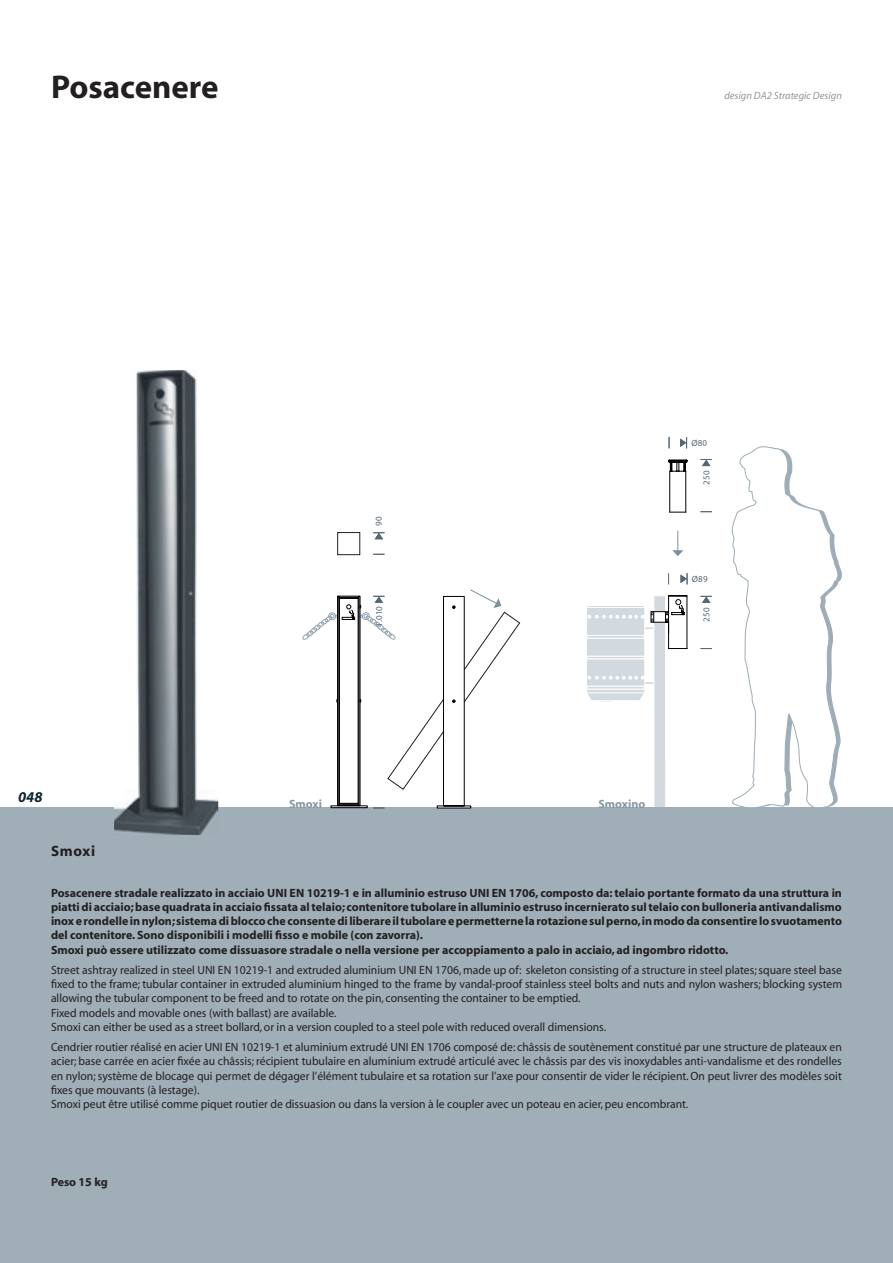
<style>
.page{position:relative;width:893px;height:1263px;background:#fff}
.page>*{position:absolute;margin:0;border:0;box-sizing:border-box;transform-origin:0 0}
.t1{font:700 33px "Myriad";color:#231f20}
.t2{font:700 15px "Myriad";letter-spacing:.05em;color:#231f20}
.t3{font:italic 700 15px "Myriad";color:#112530}
.t4{font:12px/14.2px "Myriad";color:#231f20}
.t5{font:700 12px/14.2px "Myriad";color:#231f20}
.t6{font:700 12px "Myriad";color:#8798a3}
.t7{font:italic 10.5px "Myriad";color:#939598}
.t8{font:9px "Myriad";letter-spacing:.025em;color:#566874}
</style>
<div class="page">
<div style="left:0;top:808px;width:893px;height:455px;background:#a0aeb8"></div>
<div style="left:337px;top:532px;width:23px;height:23px;border:1px solid #231f20"></div>
<img style="left:114px;top:370px;width:104px;height:465px">
<svg style="left:373px;top:532px;width:12px;height:8px"></svg>
<svg style="left:731px;top:446px;width:111px;height:362px"></svg>
<svg style="left:701px;top:595px;width:11px;height:8px"></svg>
<svg style="left:586px;top:437px;width:102px;height:372px"></svg>
<svg style="left:701px;top:459px;width:11px;height:8px"></svg>
<svg style="left:302px;top:589px;width:218px;height:219px"></svg>
<h1 class="t1" style="left:51px;top:70px;width:169px">Posacenere</h1>
<p class="t7" style="left:724px;top:91px;width:119px">design DA2 Strategic Design</p>
<p class="t8" style="left:374px;top:526px;width:11px;rotate:-90deg">90</p>
<p class="t8" style="left:374px;top:627px;width:23px;rotate:-90deg">1.010</p>
<p class="t8" style="left:691px;top:438px;width:17px">Ø80</p>
<p class="t8" style="left:702px;top:485px;width:16px;rotate:-90deg">250</p>
<p class="t8" style="left:692px;top:574px;width:17px">Ø89</p>
<p class="t8" style="left:702px;top:622px;width:16px;rotate:-90deg">250</p>
<p class="t3" style="left:18px;top:789px;width:26px">048</p>
<p class="t6" style="left:289px;top:798px;width:34px">Smoxi</p>
<p class="t6" style="left:598px;top:798px;width:48px">Smoxino</p>
<p class="t2" style="left:51px;top:843px;width:46px">Smoxi</p>
<p class="t5" style="left:51px;top:886px;width:792px">Posacenere stradale realizzato in acciaio UNI EN 10219-1 e in alluminio estruso UNI EN 1706, composto da: telaio portante formato da una struttura in piatti di acciaio; base quadrata in acciaio fissata al telaio; contenitore tubolare in alluminio estruso incernierato sul telaio con bulloneria antivandalismo inox e rondelle in nylon; sistema di blocco che consente di liberare il tubolare e permetterne la rotazione sul perno, in modo da consentire lo svuotamento del contenitore. Sono disponibili i modelli fisso e mobile (con zavorra).<br>Smoxi può essere utilizzato come dissuasore stradale o nella versione per accoppiamento a palo in acciaio, ad ingombro ridotto.</p>
<p class="t4" style="left:51px;top:963px;width:792px">Street ashtray realized in steel UNI EN 10219-1 and extruded aluminium UNI EN 1706, made up of: skeleton consisting of a structure in steel plates; square steel base fixed to the frame; tubular container in extruded aluminium hinged to the frame by vandal-proof stainless steel bolts and nuts and nylon washers; blocking system allowing the tubular component to be freed and to rotate on the pin, consenting the container to be emptied.<br>Fixed models and movable ones (with ballast) are available.<br>Smoxi can either be used as a street bollard, or in a version coupled to a steel pole with reduced overall dimensions.</p>
<p class="t4" style="left:51px;top:1040px;width:792px">Cendrier routier réalisé en acier UNI EN 10219-1 et aluminium extrudé UNI EN 1706 composé de: châssis de soutènement constitué par une structure de plateaux en acier; base carrée en acier fixée au châssis; récipient tubulaire en aluminium extrudé articulé avec le châssis par des vis inoxydables anti-vandalisme et des rondelles en nylon; système de blocage qui permet de dégager l’élément tubulaire et sa rotation sur l’axe pour consentir de vider le récipient. On peut livrer des modèles soit fixes que mouvants (à lestage).<br>Smoxi peut être utilisé comme piquet routier de dissuasion ou dans la version à le coupler avec un poteau en acier, peu encombrant.</p>
<p class="t5" style="left:51px;top:1175px;width:58px">Peso 15 kg</p>
</div>
